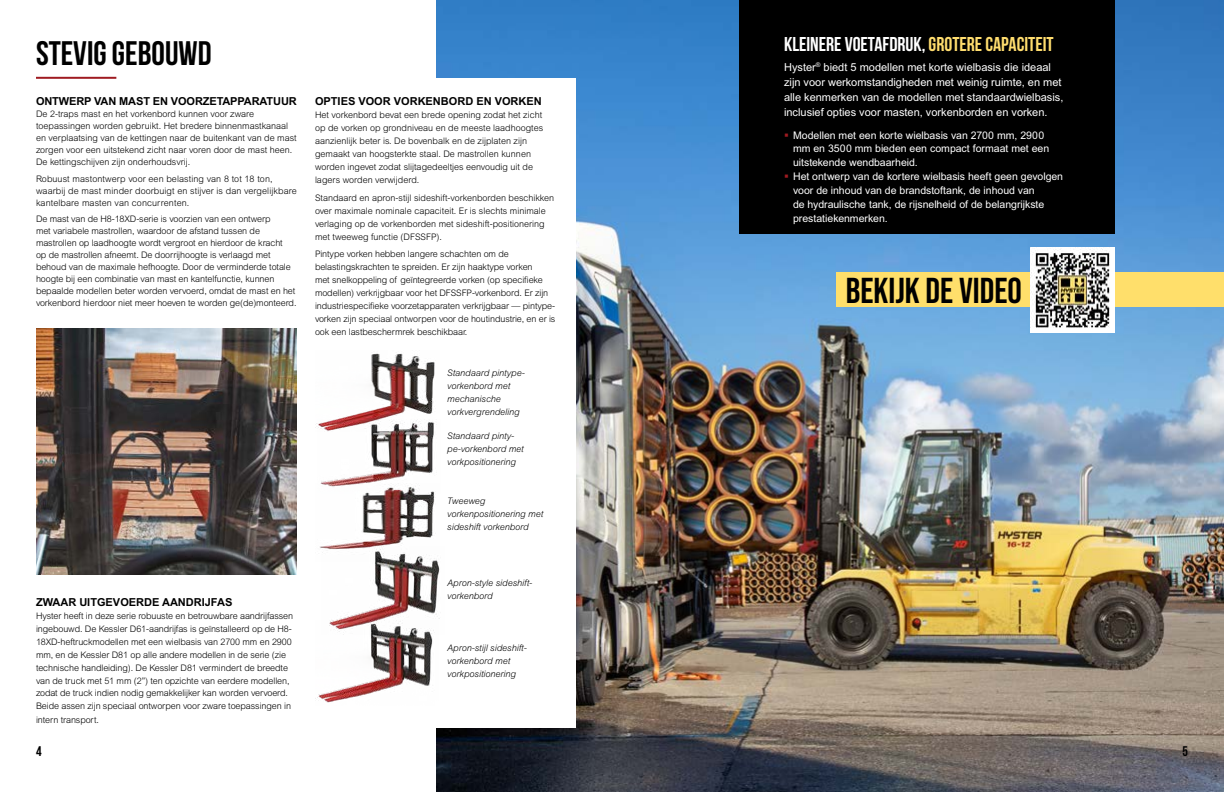
<style>
.page{position:relative;width:1224px;height:792px;background:#fff}
.page>*{position:absolute;margin:0;border:0;box-sizing:border-box;transform-origin:0 0}
.t1{font:36px "Bebas Neue";color:#000}
.t2{font:700 34px "Bebas Neue";color:#000}
.t3{font:700 20px "Bebas Neue";color:#fff}
.t4{font:700 14px "Bebas Neue";color:#000}
.t5{font:11px/15px "Arial MT Std";color:#fff}
.t6{font:700 11px "Arial MT Std";color:#000}
.t7{font:10.5px/14px "Arial MT Std";color:#fff}
.t8{font:300 9px/13px "Arial MT Std";letter-spacing:-.01em;color:#000}
.t9{font:italic 300 9px/13px "Arial MT Std";color:#000}
.t10{font:300 9px/12px "Arial MT Std";letter-spacing:.01em;color:#000}
.s1{color:#ffdd6e}
</style>
<div class="page">
<hr style="left:36px;top:77px;width:80px;height:2px;background:#9f1b21">
<img style="left:436px;top:0;width:788px;height:792px">
<div style="left:315px;top:78px;width:261px;height:650px;background:#fff"></div>
<img style="left:36px;top:329px;width:261px;height:245px">
<img style="left:321px;top:431px;width:113px;height:52px">
<img style="left:320px;top:483px;width:115px;height:65px">
<img style="left:315px;top:634px;width:118px;height:69px">
<img style="left:321px;top:547px;width:119px;height:87px">
<img style="left:316px;top:353px;width:119px;height:78px">
<div style="left:739px;top:0;width:376px;height:234px;background:#000"></div>
<div style="left:837px;top:273px;width:387px;height:34px;background:#ffdf6b"></div>
<img style="left:1030px;top:248px;width:85px;height:84px">
<h2 class="t2" style="left:36px;top:34px;width:177px">STEVIG GEBOUWD</h2>
<p class="t6" style="left:36px;top:95px;width:262px">ONTWERP VAN MAST EN VOORZETAPPARATUUR</p>
<p class="t8" style="left:36px;top:108px;width:262px;line-height:12px">De 2-traps mast en het vorkenbord kunnen voor zware toepassingen worden gebruikt. Het bredere binnenmastkanaal en verplaatsing van de kettingen naar de buitenkant van de mast zorgen voor een uitstekend zicht naar voren door de mast heen.<br>De kettingschijven zijn onderhoudsvrij.</p>
<p class="t10" style="left:36px;top:172px;width:262px">Robuust mastontwerp voor een belasting van 8 tot 18 ton, waarbij de mast minder doorbuigt en stijver is dan vergelijkbare kantelbare masten van concurrenten.</p>
<p class="t8" style="left:36px;top:213px;width:262px;line-height:12px">De mast van de H8-18XD-serie is voorzien van een ontwerp<br>met variabele mastrollen, waardoor de afstand tussen de mastrollen op laadhoogte wordt vergroot en hierdoor de kracht<br>op de mastrollen afneemt. De doorrijhoogte is verlaagd met behoud van de maximale hefhoogte. Door de verminderde totale hoogte bij een combinatie van mast en kantelfunctie, kunnen bepaalde modellen beter worden vervoerd, omdat de mast en het vorkenbord hierdoor niet meer hoeven te worden ge(de)monteerd.</p>
<p class="t6" style="left:315px;top:95px;width:228px">OPTIES VOOR VORKENBORD EN VORKEN</p>
<p class="t8" style="left:315px;top:108px;width:230px">Het vorkenbord bevat een brede opening zodat het zicht op de vorken op grondniveau en de meeste laadhoogtes aanzienlijk beter is. De bovenbalk en de zijplaten zijn gemaakt van hoogsterkte staal. De mastrollen kunnen worden ingevet zodat slijtagedeeltjes eenvoudig uit de lagers worden verwijderd.</p>
<p class="t8" style="left:315px;top:191px;width:241px">Standaard en apron-stijl sideshift-vorkenborden beschikken over maximale nominale capaciteit. Er is slechts minimale verlaging op de vorkenborden met sideshift-positionering met tweeweg functie (DFSSFP).</p>
<p class="t8" style="left:315px;top:247px;width:242px">Pintype vorken hebben langere schachten om de belastingskrachten te spreiden. Er zijn haaktype vorken<br>met snelkoppeling of geïntegreerde vorken (op specifieke modellen) verkrijgbaar voor het DFSSFP-vorkenbord. Er zijn industriespecifieke voorzetapparaten verkrijgbaar — pintype&shy;vorken zijn speciaal ontworpen voor de houtindustrie, en er is ook een lastbeschermrek beschikbaar.</p>
<p class="t9" style="left:447px;top:367px;width:79px">Standaard pintype&shy;vorkenbord met mechanische vorkvergrendeling</p>
<p class="t9" style="left:447px;top:430px;width:78px">Standaard pinty&shy;pe-vorkenbord met vorkpositionering</p>
<p class="t9" style="left:447px;top:494px;width:98px">Tweeweg vorkenpositionering met sideshift vorkenbord</p>
<p class="t6" style="left:36px;top:595px;width:198px">ZWAAR UITGEVOERDE AANDRIJFAS</p>
<p class="t8" style="left:36px;top:609px;width:259px">Hyster heeft in deze serie robuuste en betrouwbare aandrijfassen ingebouwd. De Kessler D61-aandrijfas is geïnstalleerd op de H8- 18XD-heftruckmodellen met een wielbasis van 2700 mm en 2900 mm, en de Kessler D81 op alle andere modellen in de serie (zie technische handleiding). De Kessler D81 vermindert de breedte van de truck met 51 mm (2”) ten opzichte van eerdere modellen, zodat de truck indien nodig gemakkelijker kan worden vervoerd.<br>Beide assen zijn speciaal ontworpen voor zware toepassingen in</p>
<p class="t8" style="left:36px;top:714px;width:65px">intern transport.</p>
<p class="t9" style="left:447px;top:576px;width:87px">Apron-style sideshift&shy;vorkenbord</p>
<p class="t9" style="left:447px;top:641px;width:81px">Apron-stijl sideshift&shy;vorkenbord met vorkpositionering</p>
<h3 class="t3" style="left:784px;top:33px;width:271px">KLEINERE VOETAFDRUK, <span class="s1">GROTERE CAPACITEIT</span></h3>
<p class="t5" style="left:784px;top:59px;width:281px">Hyster<sup>®</sup> biedt 5 modellen met korte wielbasis die ideaal zijn voor werkomstandigheden met weinig ruimte, en met alle kenmerken van de modellen met standaardwielbasis, inclusief opties voor masten, vorkenborden en vorken.</p>
<p class="t7" style="left:793px;top:128px;width:272px">Modellen met een korte wielbasis van 2700 mm, 2900 mm en 3500 mm bieden een compact formaat met een uitstekende wendbaarheid.<br>Het ontwerp van de kortere wielbasis heeft geen gevolgen voor de inhoud van de brandstoftank, de inhoud van<br>de hydraulische tank, de rijsnelheid of de belangrijkste prestatiekenmerken.</p>
<h1 class="t1" style="left:846px;top:271px;width:177px">BEKIJK DE VIDEO</h1>
<h3 class="t4" style="left:36px;top:744px;width:7px">4</h3>
<h3 class="t4" style="left:1182px;top:744px;width:7px">5</h3>
</div>
